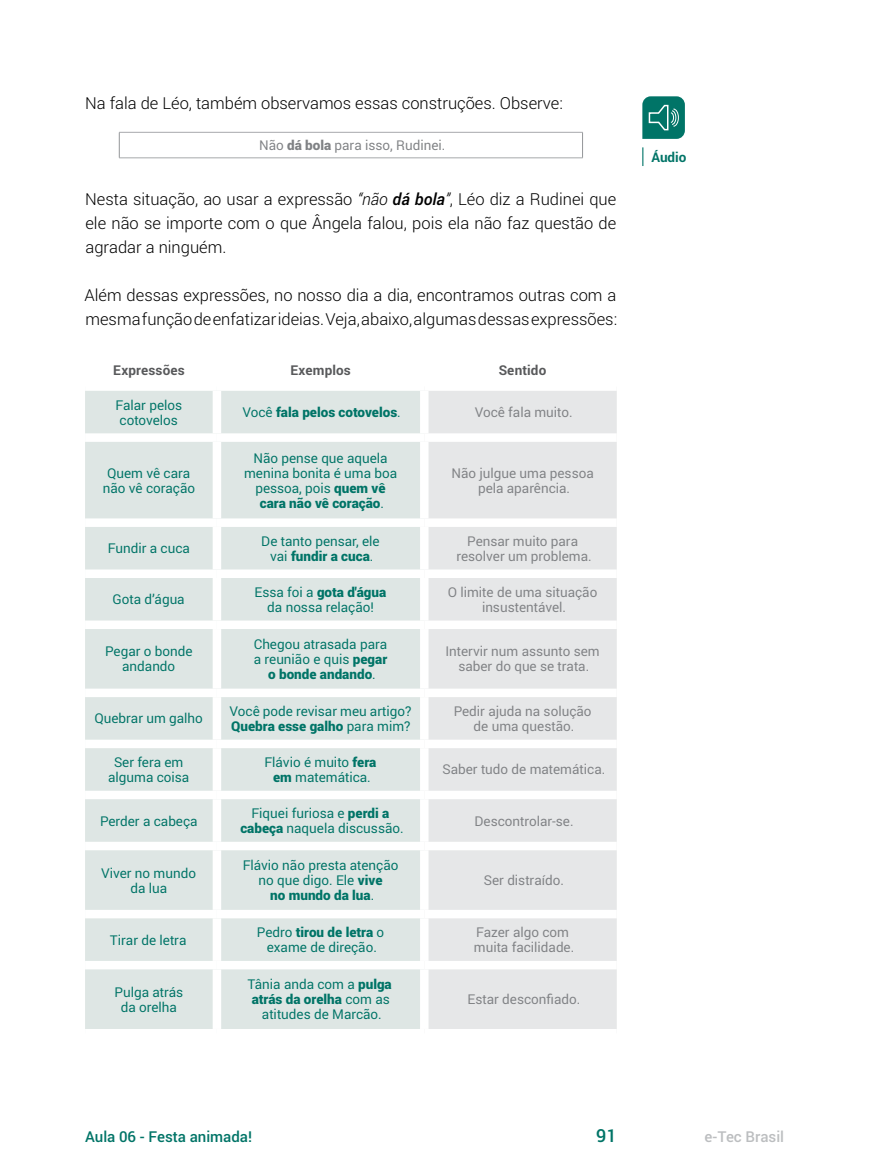
<style>
.page{position:relative;width:872px;height:1170px;background:#fff}
.page>*{position:absolute;margin:0;border:0;box-sizing:border-box;transform-origin:0 0}
.t1{font:500 18px "Roboto";color:#007467}
.t2{font:300 16.5px/24px "Roboto";color:#000;text-align:justify}
.t3{font:500 15px "Roboto";color:#007467}
.t4{font:500 15px "Roboto";color:#bcbec0}
.t5{font:13.5px/15px "Roboto";color:#007467;text-align:center}
.t6{font:13.5px/15px "Roboto";color:#808285;text-align:center}
.t7{font:700 13.5px "Roboto";letter-spacing:.01em;color:#58595b}
.t8{font:900 13.5px "Roboto";color:#007467}
.t9{font:700 13.5px "Roboto";color:#007467}
.s1{font-weight:900}
.s2{font-style:italic}
.s3{font-weight:500;font-style:italic}
.s4{font-weight:400}
</style>
<div class="page">
<hr style="left:119px;top:132px;width:464px;height:1px;background:#a7a9ac">
<hr style="left:119px;top:157px;width:464px;height:1px;background:#a7a9ac">
<svg style="left:119px;top:133px;width:1px;height:24px"></svg>
<svg style="left:582px;top:133px;width:1px;height:24px"></svg>
<div style="left:85px;top:391px;width:335px;height:637px;background:#dee6e4"></div>
<div style="left:428px;top:391px;width:189px;height:637px;background:#e6e7e8"></div>
<div style="left:213px;top:391px;width:8px;height:42px;background:#fff"></div>
<div style="left:85px;top:433px;width:132px;height:9px;background:#fff"></div>
<div style="left:217px;top:433px;width:207px;height:9px;background:#fff"></div>
<div style="left:213px;top:442px;width:8px;height:76px;background:#fff"></div>
<div style="left:424px;top:433px;width:193px;height:9px;background:#fff"></div>
<div style="left:85px;top:518px;width:132px;height:9px;background:#fff"></div>
<div style="left:217px;top:518px;width:207px;height:9px;background:#fff"></div>
<div style="left:213px;top:527px;width:8px;height:42px;background:#fff"></div>
<div style="left:424px;top:518px;width:193px;height:9px;background:#fff"></div>
<div style="left:85px;top:569px;width:132px;height:9px;background:#fff"></div>
<div style="left:217px;top:569px;width:207px;height:9px;background:#fff"></div>
<div style="left:213px;top:578px;width:8px;height:42px;background:#fff"></div>
<div style="left:424px;top:569px;width:193px;height:9px;background:#fff"></div>
<div style="left:85px;top:620px;width:132px;height:9px;background:#fff"></div>
<div style="left:217px;top:620px;width:207px;height:9px;background:#fff"></div>
<div style="left:213px;top:629px;width:8px;height:59px;background:#fff"></div>
<div style="left:424px;top:620px;width:193px;height:9px;background:#fff"></div>
<div style="left:85px;top:688px;width:132px;height:9px;background:#fff"></div>
<div style="left:217px;top:688px;width:207px;height:9px;background:#fff"></div>
<div style="left:213px;top:697px;width:8px;height:42px;background:#fff"></div>
<div style="left:424px;top:688px;width:193px;height:9px;background:#fff"></div>
<div style="left:85px;top:739px;width:132px;height:9px;background:#fff"></div>
<div style="left:217px;top:739px;width:207px;height:9px;background:#fff"></div>
<div style="left:213px;top:748px;width:8px;height:42px;background:#fff"></div>
<div style="left:424px;top:739px;width:193px;height:9px;background:#fff"></div>
<div style="left:85px;top:790px;width:132px;height:9px;background:#fff"></div>
<div style="left:217px;top:790px;width:207px;height:9px;background:#fff"></div>
<div style="left:213px;top:799px;width:8px;height:42px;background:#fff"></div>
<div style="left:424px;top:790px;width:193px;height:9px;background:#fff"></div>
<div style="left:85px;top:841px;width:132px;height:9px;background:#fff"></div>
<div style="left:217px;top:841px;width:207px;height:9px;background:#fff"></div>
<div style="left:213px;top:850px;width:8px;height:59px;background:#fff"></div>
<div style="left:424px;top:841px;width:193px;height:9px;background:#fff"></div>
<div style="left:85px;top:909px;width:132px;height:9px;background:#fff"></div>
<div style="left:217px;top:909px;width:207px;height:9px;background:#fff"></div>
<div style="left:213px;top:918px;width:8px;height:42px;background:#fff"></div>
<div style="left:424px;top:909px;width:193px;height:9px;background:#fff"></div>
<div style="left:85px;top:960px;width:132px;height:9px;background:#fff"></div>
<div style="left:217px;top:960px;width:207px;height:9px;background:#fff"></div>
<div style="left:213px;top:969px;width:8px;height:59px;background:#fff"></div>
<div style="left:424px;top:960px;width:193px;height:9px;background:#fff"></div>
<svg style="left:642px;top:147px;width:1px;height:19px"></svg>
<svg style="left:642px;top:96px;width:43px;height:43px;background:#22867b"></svg>
<p class="t2" style="left:85px;top:91px;width:479px">Na fala de Léo, também observamos essas construções. Observe:</p>
<p class="t6" style="left:259px;top:137px;width:188px">Não <span class="s1">dá bola</span> para isso, Rudinei.</p>
<p class="t2" style="left:85px;top:187px;width:532px">Nesta situação, ao usar a expressão <span class="s2">“não</span> <span class="s3">dá bola</span><span class="s2">”</span>, Léo diz a Rudinei que ele não se importe com o que Ângela falou, pois ela não faz questão de agradar a ninguém.</p>
<p class="t2" style="left:84px;top:283px;width:534px">Além dessas expressões, no nosso dia a dia, encontramos outras com a mesma função de enfatizar ideias. Veja, abaixo, algumas dessas expressões:</p>
<p class="t7" style="left:113px;top:360px;width:73px">Expressões</p>
<p class="t7" style="left:290px;top:360px;width:62px">Exemplos</p>
<p class="t7" style="left:498px;top:360px;width:49px">Sentido</p>
<p class="t5" style="left:116px;top:397px;width:68px;text-align:left">Falar pelos cotovelos</p>
<p class="t8" style="left:242px;top:403px;width:160px"><span class="s4">Você</span> fala pelos cotovelos<span class="s4">.</span></p>
<p class="t6" style="left:474px;top:404px;width:99px">Você fala muito.</p>
<p class="t5" style="left:103px;top:465px;width:94px">Quem vê cara não vê coração</p>
<p class="t5" style="left:244px;top:450px;width:154px">Não pense que aquela menina bonita é uma boa pessoa, pois <span class="s1">quem vê cara não vê coração</span>.</p>
<p class="t6" style="left:451px;top:465px;width:144px">Não julgue uma pessoa pela aparência.</p>
<p class="t5" style="left:108px;top:540px;width:84px">Fundir a cuca</p>
<p class="t5" style="left:261px;top:533px;width:120px">De tanto pensar, ele vai <span class="s1">fundir a cuca</span>.</p>
<p class="t6" style="left:456px;top:533px;width:137px">Pensar muito para resolver um problema.</p>
<p class="t5" style="left:113px;top:591px;width:74px">Gota d’água</p>
<p class="t5" style="left:254px;top:584px;width:133px">Essa foi a <span class="s1">gota d'água </span>da nossa relação!</p>
<p class="t6" style="left:448px;top:584px;width:151px">O limite de uma situação insustentável.</p>
<p class="t5" style="left:105px;top:643px;width:89px">Pegar o bonde andando</p>
<p class="t5" style="left:254px;top:636px;width:135px">Chegou atrasada para a reunião e quis <span class="s1">pegar o bonde andando</span>.</p>
<p class="t6" style="left:445px;top:643px;width:156px">Intervir num assunto sem saber do que se trata.</p>
<p class="t5" style="left:94px;top:710px;width:110px">Quebrar um galho</p>
<p class="t5" style="left:229px;top:703px;width:183px;text-align:left">Você pode revisar meu artigo?<br><span class="s1">Quebra esse galho</span> para mim?</p>
<p class="t6" style="left:454px;top:703px;width:139px">Pedir ajuda na solução de uma questão.</p>
<p class="t5" style="left:108px;top:754px;width:83px">Ser fera em alguma coisa</p>
<p class="t5" style="left:264px;top:754px;width:113px">Flávio é muito <span class="s1">fera em</span> matemática.</p>
<p class="t6" style="left:442px;top:761px;width:164px">Saber tudo de matemática.</p>
<p class="t5" style="left:100px;top:812px;width:99px">Perder a cabeça</p>
<p class="t5" style="left:240px;top:805px;width:165px">Fiquei furiosa e <span class="s1">perdi a cabeça</span> naquela discussão.</p>
<p class="t6" style="left:474px;top:812px;width:101px">Descontrolar-se.</p>
<p class="t5" style="left:101px;top:864px;width:96px">Viver no mundo da lua</p>
<p class="t5" style="left:243px;top:857px;width:157px">Flávio não presta atenção no que digo. Ele <span class="s1">vive<br>no mundo da lua</span>.</p>
<p class="t6" style="left:484px;top:872px;width:82px">Ser distraído.</p>
<p class="t5" style="left:110px;top:931px;width:78px">Tirar de letra</p>
<p class="t5" style="left:257px;top:924px;width:129px">Pedro <span class="s1">tirou de letra</span> o exame de direção.</p>
<p class="t6" style="left:474px;top:924px;width:102px;text-align:left">Fazer algo com muita facilidade.</p>
<p class="t5" style="left:114px;top:983px;width:70px">Pulga atrás da orelha</p>
<p class="t5" style="left:247px;top:976px;width:146px">Tânia anda com a <span class="s1">pulga atrás da orelha</span> com as atitudes de Marcão.</p>
<p class="t6" style="left:467px;top:991px;width:114px">Estar desconfiado.</p>
<p class="t9" style="left:651px;top:148px;width:37px">Áudio</p>
<p class="t3" style="left:85px;top:1125px;width:168px">Aula 06 - Festa animada!</p>
<h1 class="t1" style="left:596px;top:1122px;width:22px">91</h1>
<p class="t4" style="left:704px;top:1125px;width:81px">e-Tec Brasil</p>
</div>
